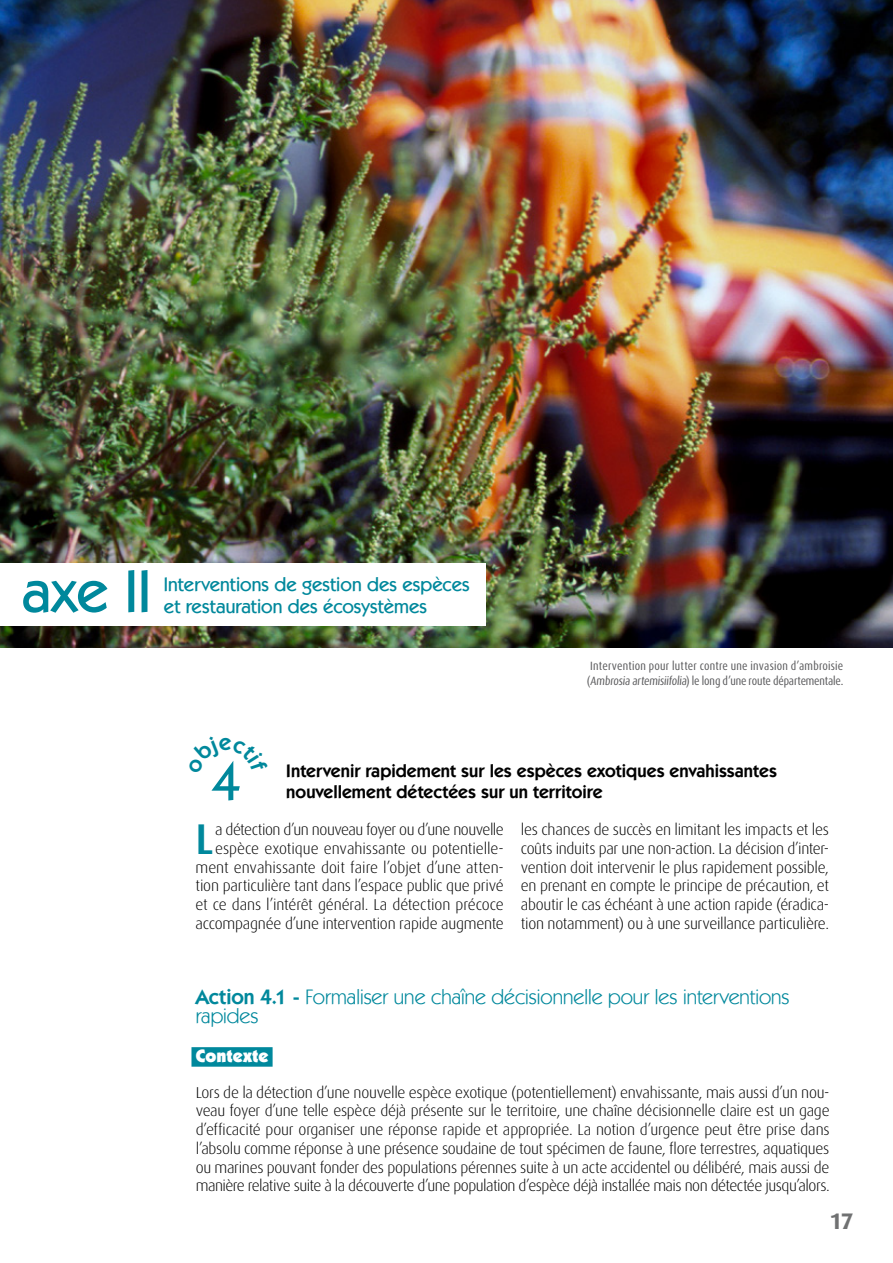
<style>
.page{position:relative;width:893px;height:1263px;background:#fff}
.page>*{position:absolute;margin:0;border:0;box-sizing:border-box;transform-origin:0 0}
.t1{font:500 60px "Kabel IT Cby BT";color:#00889c}
.t2{font:500 55.5px "Kabel IT Cby BT";color:#00889c}
.t3{font:500 43.05px "Dax OT";color:#00889c}
.t4{font:700 22.5px "Dax";color:#707172}
.t5{font:21px/18.8px "Kabel IT Cby BT";color:#00889c}
.t6{font:500 19.5px "Kabel IT Cby BT";letter-spacing:.005em;color:#00889c}
.t7{font:600 18px "Kabel IT Cby BT";letter-spacing:.005em;color:#000}
.t8{font:900 18px "Kabel IT Cby BT";color:#fff}
.t9{font:300 15.75px/18.8px "Dax OT";letter-spacing:-.015em;color:#000;text-align:justify}
.t10{font:condensed 12px/15px "Dax OT";letter-spacing:.01em;color:#58585a}
.s1{font-weight:600}
</style>
<div class="page">
<img style="left:0;top:0;width:893px;height:647px">
<div style="left:0;top:563px;width:486px;height:63px;background:#fff"></div>
<div style="left:191px;top:1047px;width:82px;height:20px;background:#00889c"></div>
<h1 class="t1" style="left:22px;top:554px;width:131px">axe II</h1>
<p class="t6" style="left:164px;top:572px;width:307px">Interventions de gestion des espèces</p>
<p class="t6" style="left:164px;top:594px;width:265px">et restauration des écosystèmes</p>
<p class="t10" style="left:587px;top:658px;width:258px">Intervention pour lutter contre une invasion d’ambroisie (Ambrosia artemisiifolia) le long d’une route départementale.</p>
<h2 class="t2" style="left:211px;top:746px;width:32px">4</h2>
<p class="t7" style="left:286px;top:760px;width:492px">Intervenir rapidement sur les espèces exotiques envahissantes</p>
<p class="t7" style="left:286px;top:781px;width:318px">nouvellement détectées sur un territoire</p>
<p class="t9" style="left:196px;top:820px;width:310px;text-align:right">a détection d’un nouveau foyer ou d’une nouvelle espèce exotique envahissante ou potentielle&shy;ment envahissante doit faire l’objet d’une atten&shy;tion particulière tant dans l’espace public que privé et ce dans l’intérêt général. La détection précoce accompagnée d’une intervention rapide augmente</p>
<p class="t9" style="left:521px;top:820px;width:310px">les chances de succès en limitant les impacts et les coûts induits par une non-action. La décision d’inter&shy;vention doit intervenir le plus rapidement possible, en prenant en compte le principe de précaution, et aboutir le cas échéant à une action rapide (éradica&shy;tion notamment) ou à une surveillance particulière.</p>
<h3 class="t3" style="left:196px;top:815px;width:20px">L</h3>
<h3 class="t5" style="left:196px;top:987px;width:595px"><span class="s1">Action 4.1 -</span> Formaliser une chaîne décisionnelle pour les interventions rapides</h3>
<p class="t8" style="left:196px;top:1045px;width:74px">Contexte</p>
<p class="t9" style="left:196px;top:1083px;width:635px">Lors de la détection d’une nouvelle espèce exotique (potentiellement) envahissante, mais aussi d’un nou&shy;veau foyer d’une telle espèce déjà présente sur le territoire, une chaîne décisionnelle claire est un gage d’efficacité pour organiser une réponse rapide et appropriée. La notion d’urgence peut être prise dans l’absolu comme réponse à une présence soudaine de tout spécimen de faune, flore terrestres, aquatiques ou marines pouvant fonder des populations pérennes suite à un acte accidentel ou délibéré, mais aussi de manière relative suite à la découverte d’une population d’espèce déjà installée mais non détectée jusqu’alors.</p>
<h3 class="t4" style="left:829px;top:1208px;width:26px">17</h3>
</div>
